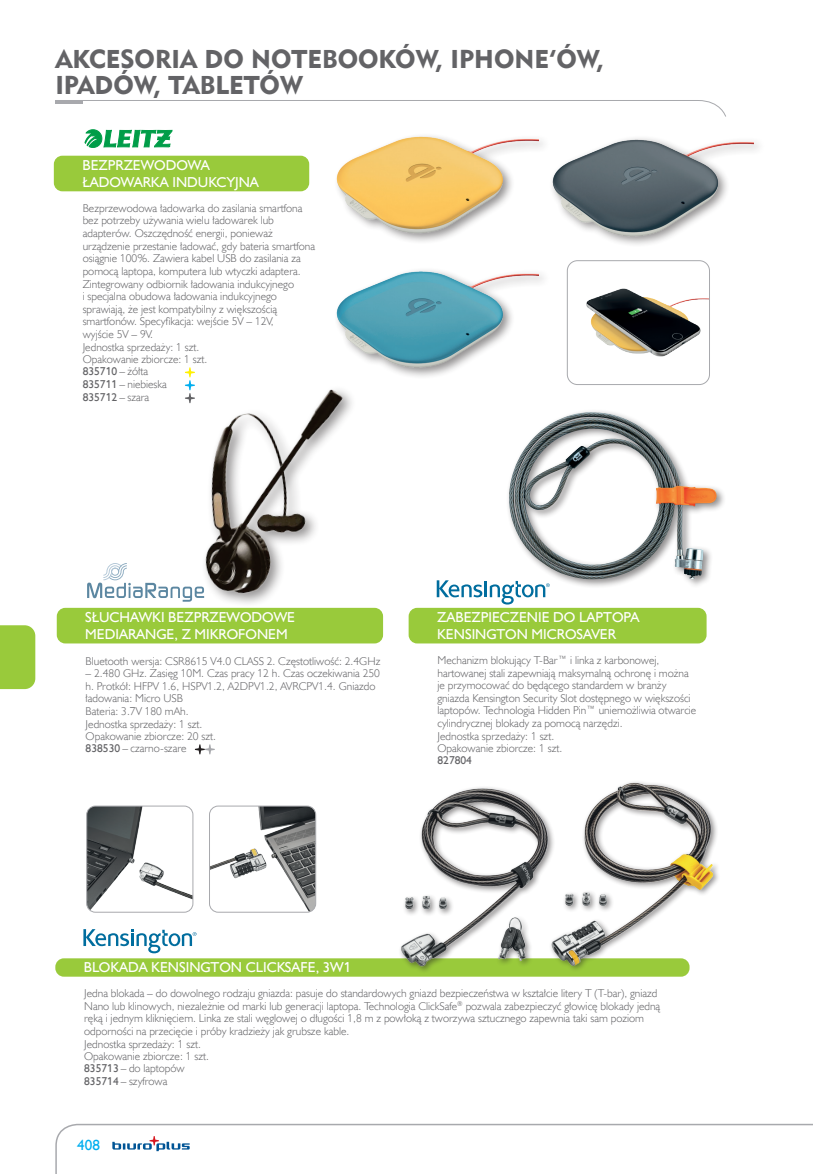
<style>
.page{position:relative;width:813px;height:1174px;background:#fff}
.page>*{position:absolute;margin:0;border:0;box-sizing:border-box;transform-origin:0 0}
.SPIS_TRŚCI_OK{font:25.65px/25.5px "Geometric 415 Blk EU";color:#636366}
.t1{font:15px "Humanst 521 EU";color:#00aeef}
.Nazwa_modułu_A{font:14.4px/17.2px "Humanst 521 EU";color:#fff}
.opis_produktów{font:11.4px/12.6px "Humanst 521 Lt EU";color:#636366}
.opis_produktów-2{font:11.4px "Humanst 521 EU";color:#636366}
.s1{font-family:"Humanst 521 Lt EU"}
.s2{font-family:"Humanst 521 EU"}
</style>
<div class="page">
<svg style="left:55px;top:1123px;width:757px;height:51px"></svg>
<svg style="left:112px;top:1136px;width:77px;height:15px"></svg>
<div style="left:0;top:625px;width:35px;height:64px;background:#99ca3b"></div>
<img style="left:336px;top:136px;width:202px;height:82px">
<img style="left:336px;top:218px;width:202px;height:159px">
<div style="left:54px;top:156px;width:255px;height:35px;background:#99ca3b;border-radius:9px"></div>
<svg style="left:185px;top:367px;width:10px;height:6px"></svg>
<svg style="left:85px;top:130px;width:87px;height:18px"></svg>
<img style="left:586px;top:262px;width:123px;height:122px">
<div style="left:566px;top:260px;width:143px;height:125px;border:1px solid #a8a9ad;border-radius:10px"></div>
<img style="left:552px;top:138px;width:201px;height:124px">
<div style="left:505px;top:408px;width:220px;height:181px;background:#231f20;opacity:.5"></div>
<img style="left:508px;top:412px;width:195px;height:168px">
<div style="left:408px;top:608px;width:298px;height:35px;background:#99ca3b;border-radius:9px"></div>
<svg style="left:436px;top:580px;width:113px;height:24px"></svg>
<div style="left:55px;top:958px;width:634px;height:18px;background:#99ca3b;border-radius:9px"></div>
<svg style="left:83px;top:929px;width:113px;height:24px"></svg>
<img style="left:87px;top:807px;width:106px;height:105px">
<div style="left:86px;top:805px;width:107px;height:107px;border:1px solid #a8a9ad;border-radius:9px"></div>
<img style="left:209px;top:807px;width:106px;height:105px">
<div style="left:209px;top:805px;width:107px;height:107px;border:1px solid #a8a9ad;border-radius:9px"></div>
<img style="left:578px;top:782px;width:140px;height:195px">
<img style="left:366px;top:787px;width:212px;height:190px">
<svg style="left:55px;top:100px;width:671px;height:17px"></svg>
<hr style="left:55px;top:101px;width:28px;height:3px;background:#a8a9ad">
<div style="left:57px;top:608px;width:326px;height:35px;background:#99ca3b;border-radius:9px"></div>
<svg style="left:195px;top:744px;width:20px;height:10px"></svg>
<svg style="left:87px;top:563px;width:59px;height:36px"></svg>
<img style="left:146px;top:373px;width:270px;height:235px">
<p class="SPIS_TRŚCI_OK" style="left:55px;top:46px;width:550px">AKCESORIA DO NOTEBOOKÓW, IPHONE’ÓW,<br>IPADÓW, TABLETÓW</p>
<p class="Nazwa_modułu_A" style="left:82px;top:156px;width:178px">BEZPRZEWODOWA<br>ŁADOWARKA INDUKCYJNA</p>
<p class="opis_produktów" style="left:83px;top:201px;width:234px">Bezprzewodowa ładowarka do zasilania smartfona bez potrzeby używania wielu ładowarek lub adapterów. Oszczędność energii, ponieważ urządzenie przestanie ładować, gdy bateria smartfona osiągnie 100%. Zawiera kabel USB do zasilania za pomocą laptopa, komputera lub wtyczki adaptera.<br>Zintegrowany odbiornik ładowania indukcyjnego<br>i specjalna obudowa ładowania indukcyjnego sprawiają, że jest kompatybilny z większością smartfonów. Specyfikacja: wejście 5V – 12V,<br>wyjście 5V – 9V.</p>
<p class="opis_produktów" style="left:83px;top:340px;width:118px">Jednostka sprzedaży: 1 szt.</p>
<p class="opis_produktów" style="left:83px;top:353px;width:126px">Opakowanie zbiorcze: 1 szt.</p>
<p class="opis_produktów-2" style="left:83px;top:364px;width:67px">835710 <span class="s1">– żółta</span></p>
<p class="opis_produktów" style="left:83px;top:378px;width:86px"><span class="s2">835711</span> – niebieska</p>
<p class="opis_produktów-2" style="left:83px;top:390px;width:68px">835712 <span class="s1">– szara</span></p>
<p class="Nazwa_modułu_A" style="left:85px;top:608px;width:211px">SŁUCHAWKI BEZPRZEWODOWE<br>MEDIARANGE, Z MIKROFONEM</p>
<p class="opis_produktów" style="left:86px;top:654px;width:296px">Bluetooth wersja: CSR8615 V4.0 CLASS 2. Częstotliwość: 2.4GHz</p>
<p class="opis_produktów" style="left:86px;top:666px;width:296px">– 2.480 GHz. Zasięg 10M. Czas pracy 12 h. Czas oczekiwania 250 h. Protkół: HFPV 1.6, HSPV1.2, A2DPV1.2, AVRCPV1.4. Gniazdo ładowania: Micro USB<br>Bateria: 3.7V 180 mAh.</p>
<p class="opis_produktów" style="left:86px;top:717px;width:118px">Jednostka sprzedaży: 1 szt.</p>
<p class="opis_produktów" style="left:86px;top:729px;width:132px">Opakowanie zbiorcze: 20 szt.</p>
<p class="opis_produktów" style="left:86px;top:742px;width:102px"><span class="s2">838530</span> – czarno-szare</p>
<p class="Nazwa_modułu_A" style="left:437px;top:608px;width:204px">ZABEZPIECZENIE DO LAPTOPA<br>KENSINGTON MICROSAVER</p>
<p class="opis_produktów" style="left:437px;top:653px;width:260px">Mechanizm blokujący T-Bar™ i linka z karbonowej, hartowanej stali zapewniają maksymalną ochronę i można je przymocować do będącego standardem w branży gniazda Kensington Security Slot dostępnego w większości laptopów. Technologia Hidden Pin™ uniemożliwia otwarcie cylindrycznej blokady za pomocą narzędzi.</p>
<p class="opis_produktów" style="left:437px;top:729px;width:118px">Jednostka sprzedaży: 1 szt.</p>
<p class="opis_produktów" style="left:437px;top:742px;width:126px">Opakowanie zbiorcze: 1 szt.</p>
<p class="opis_produktów-2" style="left:437px;top:753px;width:36px">827804</p>
<p class="Nazwa_modułu_A" style="left:84px;top:959px;width:268px">BLOKADA KENSINGTON CLICKSAFE, 3W1</p>
<p class="opis_produktów" style="left:84px;top:986px;width:577px">Jedna blokada – do dowolnego rodzaju gniazda: pasuje do standardowych gniazd bezpieczeństwa w kształcie litery T (T-bar), gniazd Nano lub klinowych, niezależnie od marki lub generacji laptopa. Technologia ClickSafe<sup>®</sup> pozwala zabezpieczyć głowicę blokady jedną ręką i jednym kliknięciem. Linka ze stali węglowej o długości 1,8 m z powłoką z tworzywa sztucznego zapewnia taki sam poziom odporności na przecięcie i próby kradzieży jak grubsze kable.</p>
<p class="opis_produktów" style="left:84px;top:1037px;width:118px">Jednostka sprzedaży: 1 szt.</p>
<p class="opis_produktów" style="left:84px;top:1049px;width:126px">Opakowanie zbiorcze: 1 szt.</p>
<p class="opis_produktów" style="left:84px;top:1062px;width:102px"><span class="s2">835713</span> – do laptopów</p>
<p class="opis_produktów" style="left:84px;top:1074px;width:85px"><span class="s2">835714</span> – szyfrowa</p>
<h2 class="t1" style="left:77px;top:1135px;width:24px">408</h2>
</div>
